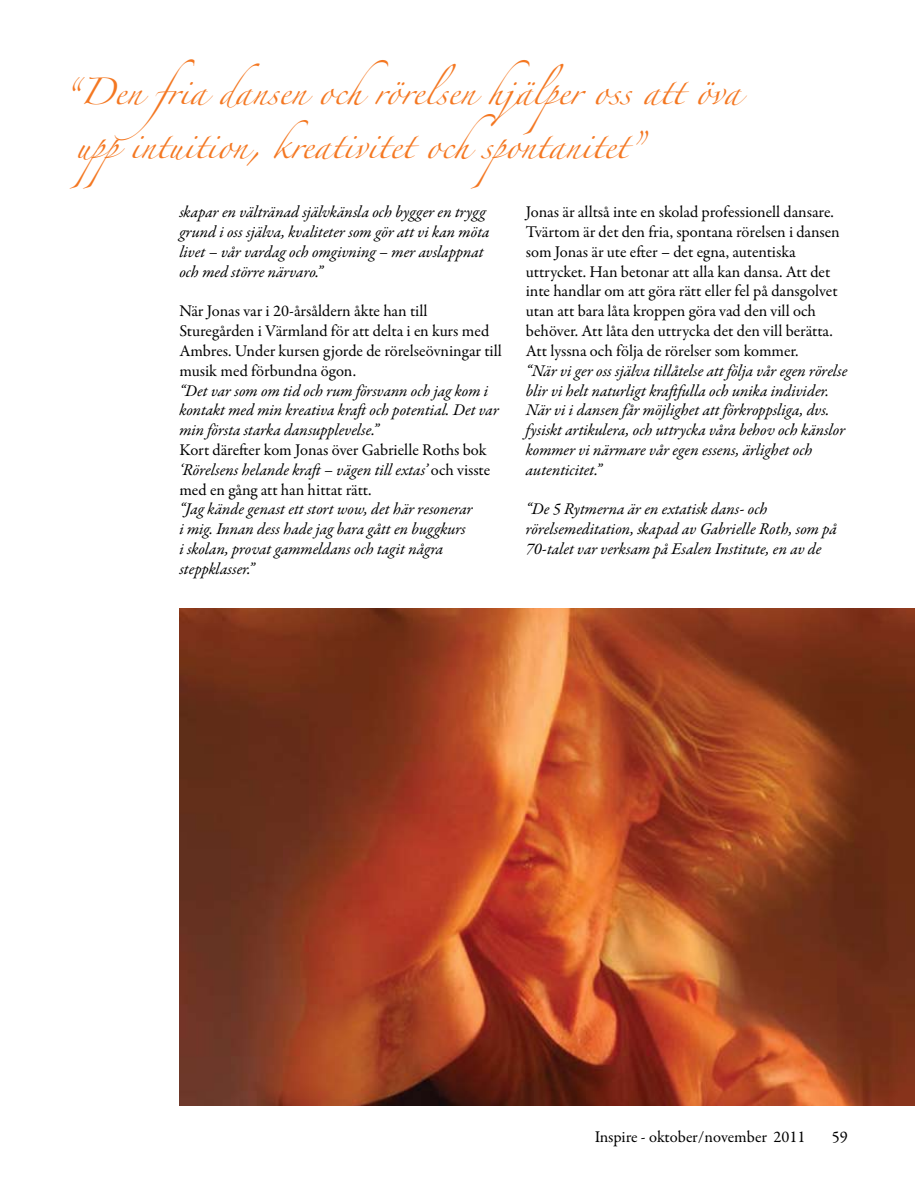
<style>
.page{position:relative;width:915px;height:1191px;background:#fff}
.page>*{position:absolute;margin:0;border:0;box-sizing:border-box;transform-origin:0 0}
.t1{font:24px "Zapfino";color:#f47721}
.t2{font:italic 16.5px/19.8px "Garamond Premr Pro";letter-spacing:-.005em;color:#000}
.t3{font:16.5px/19.8px "Garamond Premr Pro";letter-spacing:-.005em;color:#000}
.s1{font-style:italic}
</style>
<div class="page">
<img style="left:179px;top:608px;width:735px;height:498px">
<h1 class="t1" style="left:64px;top:82px;width:678px">“Den fria dansen ochrörelsen hjälper oss att öva</h1>
<h1 class="t1" style="left:76px;top:136px;width:569px">uppintuition, kreativitet ochspontanitet”</h1>
<p class="t2" style="left:179px;top:203px;width:311px">skapar en vältränad självkänsla och bygger en trygg grund i oss själva, kvaliteter som gör att vi kan möta livet – vår vardag och omgivning – mer avslappnat och med större närvaro.”</p>
<p class="t3" style="left:179px;top:301px;width:324px">När Jonas var i 20-årsåldern åkte han till Sturegården i Värmland för att delta i en kurs med Ambres. Under kursen gjorde de rörelseövningar till musik med förbundna ögon.</p>
<p class="t2" style="left:179px;top:381px;width:321px">“Det var som om tid och rum försvann och jag kom i kontakt med min kreativa kraft och potential. Det var min första starka dansupplevelse.”</p>
<p class="t3" style="left:179px;top:440px;width:312px">Kort därefter kom Jonas över Gabrielle Roths bok <span class="s1">‘Rörelsens helande kraft – vägen till extas’</span> och visste med en gång att han hittat rätt.</p>
<p class="t2" style="left:179px;top:500px;width:295px">“Jag kände genast ett stort wow, det här resonerar i mig. Innan dess hade jag bara gått en buggkurs i skolan, provat gammeldans och tagit några steppklasser.”</p>
<p class="t3" style="left:525px;top:202px;width:315px">Jonas är alltså inte en skolad professionell dansare.<br>Tvärtom är det den fria, spontana rörelsen i dansen som Jonas är ute efter – det egna, autentiska uttrycket. Han betonar att alla kan dansa. Att det inte handlar om att göra rätt eller fel på dansgolvet utan att bara låta kroppen göra vad den vill och behöver. Att låta den uttrycka det den vill berätta.<br>Att lyssna och följa de rörelser som kommer.</p>
<p class="t2" style="left:525px;top:361px;width:323px">“När vi ger oss själva tillåtelse att följa vår egen rörelse blir vi helt naturligt kraftfulla och unika individer.<br>När vi i dansen får möjlighet att förkroppsliga, dvs. fysiskt artikulera, och uttrycka våra behov och känslor kommer vi närmare vår egen essens, ärlighet och autenticitet.”</p>
<p class="t2" style="left:525px;top:500px;width:312px">“De 5 Rytmerna är en extatisk dans- och rörelsemeditation, skapad av Gabrielle Roth, som på<br>70-talet var verksam på Esalen Institute, en av de</p>
<p class="t3" style="left:594px;top:1127px;width:212px">Inspire - oktober/november 2011</p>
<p class="t3" style="left:831px;top:1127px;width:18px">59</p>
</div>
